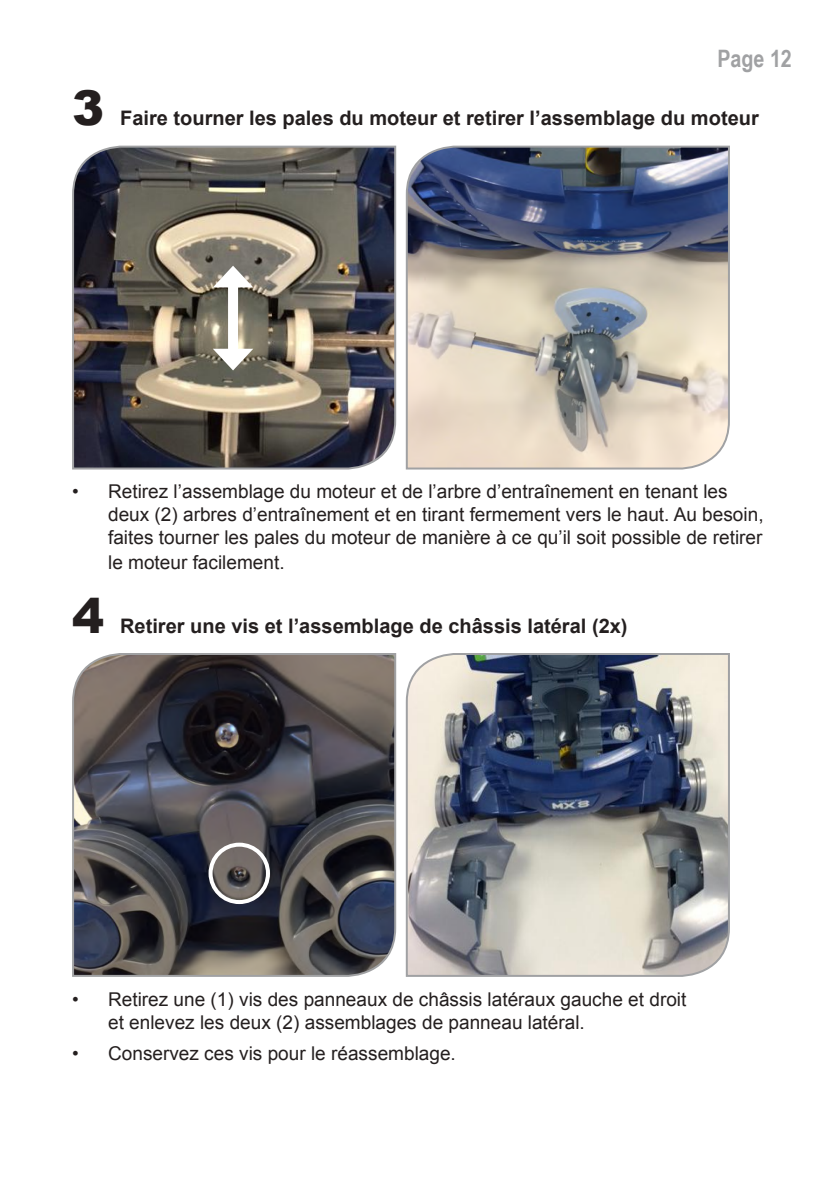
<style>
.page{position:relative;width:840px;height:1191px;background:#fff}
.page>*{position:absolute;margin:0;border:0;box-sizing:border-box;transform-origin:0 0}
.t1{font:900 48px "Arial";color:#241f1f}
.t2{font:700 24px "Arial Narrow";color:#a0a1a3}
.t3{font:700 20px "Arial";color:#241f1f}
.t4{font:19px/22.8px "Arial";color:#241f1f}
</style>
<div class="page">
<img style="left:72px;top:145px;width:325px;height:325px">
<img style="left:405px;top:145px;width:325px;height:325px">
<div style="left:228px;top:279px;width:10px;height:78px;background:#fff"></div>
<svg style="left:213px;top:266px;width:40px;height:21px"></svg>
<svg style="left:213px;top:349px;width:40px;height:21px"></svg>
<img style="left:405px;top:653px;width:325px;height:324px">
<svg style="left:72px;top:653px;width:325px;height:324px;background:#4e4b50"></svg>
<div style="left:208px;top:842px;width:62px;height:62px;border:4px solid #fff;border-radius:50%"></div>
<h1 class="t1" style="left:72px;top:73px;width:34px">3</h1>
<p class="t2" style="left:717px;top:41px;width:76px">Page 12</p>
<p class="t3" style="left:120px;top:105px;width:639px">Faire tourner les pales du moteur et retirer l’assemblage du moteur</p>
<p class="t4" style="left:108px;top:480px;width:656px;text-indent:-36px">• Retirez l’assemblage du moteur et de l’arbre d’entraînement en tenant les deux (2) arbres d’entraînement et en tirant fermement vers le haut. Au besoin, faites tourner les pales du moteur de manière à ce qu’il soit possible de retirer</p>
<p class="t4" style="left:108px;top:551px;width:178px">le moteur facilement.</p>
<h1 class="t1" style="left:72px;top:580px;width:34px">4</h1>
<p class="t3" style="left:120px;top:612px;width:508px">Retirer une vis et l’assemblage de châssis latéral (2x)</p>
<p class="t4" style="left:108px;top:987px;width:579px;text-indent:-36px">• Retirez une (1) vis des panneaux de châssis latéraux gauche et droit et enlevez les deux (2) assemblages de panneau latéral.</p>
<p class="t4" style="left:72px;top:1041px;width:385px">• Conservez ces vis pour le réassemblage.</p>
</div>
